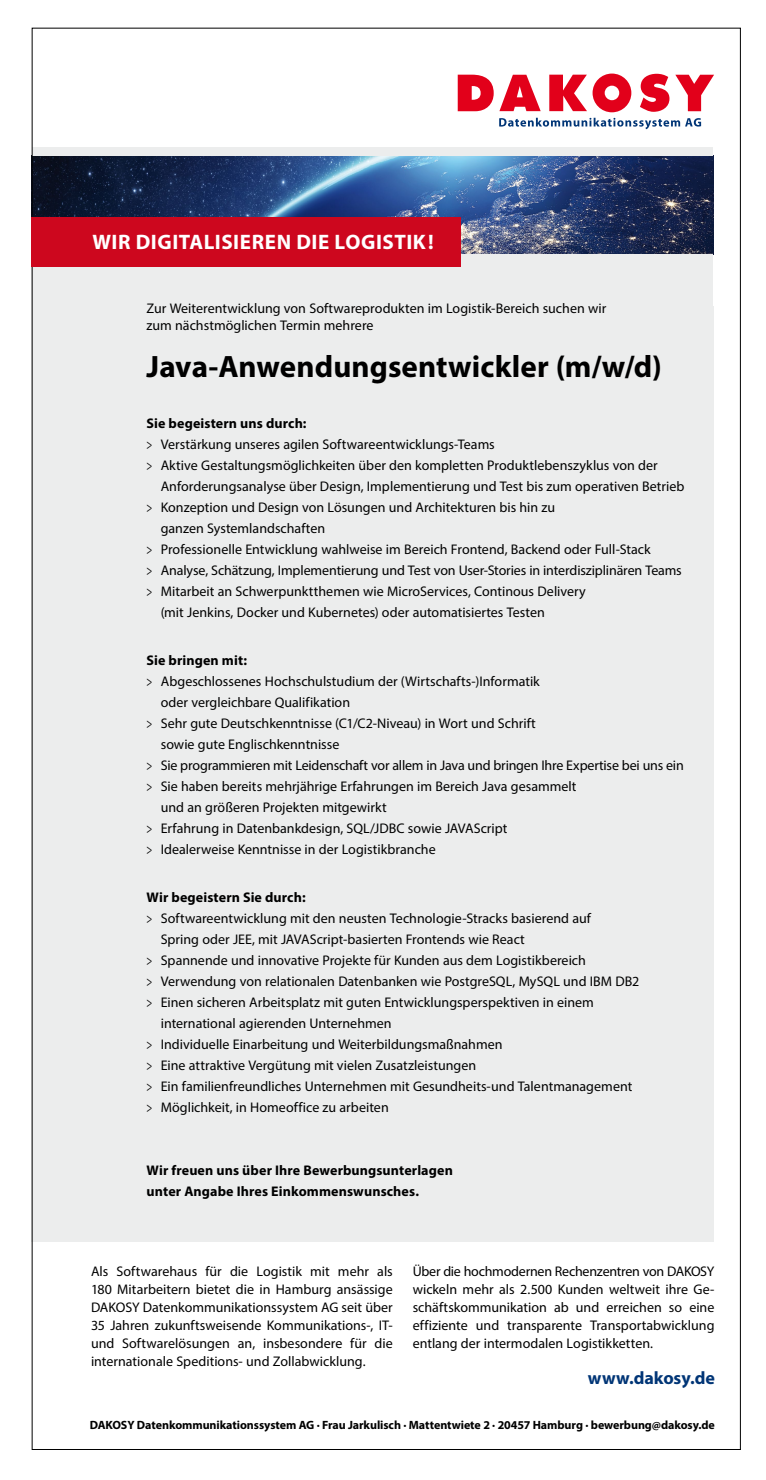
<style>
.page{position:relative;width:766px;height:1480px;background:#fff}
.page>*{position:absolute;margin:0;border:0;box-sizing:border-box;transform-origin:0 0}
.t1{font:700 31px "Myriad Pro";letter-spacing:.005em;color:#000}
.t2{font:700 21px "Myriad Pro";letter-spacing:.025em;color:#fff}
.t3{font:700 18px "Myriad Pro";letter-spacing:-.005em;color:#003576}
.t4{font:14px/21px "Myriad Pro";color:#000;scale:.7 1}
.t5{font:14px/18px "Myriad Pro";color:#000;text-align:justify}
.t6{font:700 14px "Myriad Pro";letter-spacing:.01em;color:#000}
.t7{font:700 12px "Myriad Pro";letter-spacing:-.005em;color:#000}
</style>
<div class="page">
<div style="left:31px;top:306px;width:682px;height:935px;background:#eceded"></div>
<img style="left:34px;top:156px;width:679px;height:98px">
<div style="left:32px;top:254px;width:681px;height:260px;background:#eceded"></div>
<div style="left:33px;top:58px;width:680px;height:98px;background:#eceded"></div>
<div style="left:32px;top:49px;width:689px;height:98px;background:#fff"></div>
<svg style="left:675px;top:75px;width:39px;height:36px"></svg>
<svg style="left:457px;top:75px;width:36px;height:36px"></svg>
<svg style="left:640px;top:74px;width:29px;height:38px"></svg>
<svg style="left:499px;top:75px;width:41px;height:36px"></svg>
<svg style="left:549px;top:74px;width:82px;height:38px"></svg>
<svg style="left:499px;top:118px;width:202px;height:11px"></svg>
<div style="left:32px;top:218px;width:429px;height:49px;background:#cd071e"></div>
<p class="t2" style="left:92px;top:228px;width:342px">WIR DIGITALISIEREN DIE LOGISTIK!</p>
<p class="t5" style="left:146px;top:300px;width:461px;line-height:16.8px">Zur Weiterentwicklung von Softwareprodukten im Logistik-Bereich suchen wir zum nächstmöglichen Termin mehrere</p>
<p class="t1" style="left:146px;top:346px;width:516px">Java-Anwendungsentwickler (m/w/d)</p>
<p class="t6" style="left:146px;top:414px;width:161px">Sie begeistern uns durch:</p>
<p class="t4" style="left:146px;top:433px;width:499px">&gt; Verstärkung unseres agilen Softwareentwicklungs-Teams</p>
<p class="t4" style="left:161px;top:454px;width:749px;text-indent:-14px">&gt; Aktive Gestaltungsmöglichkeiten über den kompletten Produktlebenszyklus von der<br>Anforderungsanalyse über Design, Implementierung und Test bis zum operativen Betrieb</p>
<p class="t4" style="left:146px;top:496px;width:585px">&gt; Konzeption und Design von Lösungen und Architekturen bis hin zu</p>
<p class="t5" style="left:161px;top:519px;width:166px">ganzen Systemlandschaften</p>
<p class="t4" style="left:146px;top:538px;width:721px">&gt; Professionelle Entwicklung wahlweise im Bereich Frontend, Backend oder Full-Stack</p>
<p class="t4" style="left:146px;top:559px;width:766px">&gt; Analyse, Schätzung, Implementierung und Test von User-Stories in interdisziplinären Teams</p>
<p class="t4" style="left:146px;top:580px;width:629px">&gt; Mitarbeit an Schwerpunktthemen wie MicroServices, Continous Delivery</p>
<p class="t5" style="left:161px;top:603px;width:385px">(mit Jenkins, Docker und Kubernetes) oder automatisiertes Testen</p>
<p class="t6" style="left:146px;top:651px;width:102px">Sie bringen mit:</p>
<p class="t4" style="left:146px;top:670px;width:563px">&gt; Abgeschlossenes Hochschulstudium der (Wirtschafts-)Informatik</p>
<p class="t5" style="left:161px;top:693px;width:191px">oder vergleichbare Qualifikation</p>
<p class="t4" style="left:146px;top:712px;width:557px">&gt; Sehr gute Deutschkenntnisse (C1/C2-Niveau) in Wort und Schrift</p>
<p class="t5" style="left:161px;top:735px;width:180px">sowie gute Englischkenntnisse</p>
<p class="t4" style="left:146px;top:754px;width:768px">&gt; Sie programmieren mit Leidenschaft vor allem in Java und bringen Ihre Expertise bei uns ein</p>
<p class="t4" style="left:146px;top:775px;width:615px">&gt; Sie haben bereits mehrjährige Erfahrungen im Bereich Java gesammelt</p>
<p class="t5" style="left:161px;top:798px;width:227px">und an größeren Projekten mitgewirkt</p>
<p class="t4" style="left:146px;top:817px;width:517px">&gt; Erfahrung in Datenbankdesign, SQL/JDBC sowie JAVAScript</p>
<p class="t4" style="left:146px;top:838px;width:414px">&gt; Idealerweise Kenntnisse in der Logistikbranche</p>
<p class="t6" style="left:146px;top:888px;width:160px">Wir begeistern Sie durch:</p>
<p class="t4" style="left:146px;top:907px;width:636px">&gt; Softwareentwicklung mit den neusten Technologie-Stracks basierend auf</p>
<p class="t5" style="left:161px;top:930px;width:365px">Spring oder JEE, mit JAVAScript-basierten Frontends wie React</p>
<p class="t4" style="left:146px;top:949px;width:629px">&gt; Spannende und innovative Projekte für Kunden aus dem Logistikbereich</p>
<p class="t4" style="left:146px;top:970px;width:705px">&gt; Verwendung von relationalen Datenbanken wie PostgreSQL, MySQL und IBM DB2</p>
<p class="t4" style="left:161px;top:991px;width:620px;text-indent:-14px">&gt; Einen sicheren Arbeitsplatz mit guten Entwicklungsperspektiven in einem international agierenden Unternehmen</p>
<p class="t4" style="left:146px;top:1033px;width:510px">&gt; Individuelle Einarbeitung und Weiterbildungsmaßnahmen</p>
<p class="t4" style="left:146px;top:1054px;width:472px">&gt; Eine attraktive Vergütung mit vielen Zusatzleistungen</p>
<p class="t4" style="left:146px;top:1075px;width:695px">&gt; Ein familienfreundliches Unternehmen mit Gesundheits-und Talentmanagement</p>
<p class="t4" style="left:146px;top:1096px;width:347px">&gt; Möglichkeit, in Homeoffice zu arbeiten</p>
<p class="t6" style="left:146px;top:1161px;width:308px">Wir freuen uns über Ihre Bewerbungsunterlagen</p>
<p class="t6" style="left:146px;top:1182px;width:274px">unter Angabe Ihres Einkommenswunsches.</p>
<p class="t5" style="left:91px;top:1262px;width:303px">Als Softwarehaus für die Logistik mit mehr als 180 Mitarbeitern bietet die in Hamburg ansässige DAKOSY Datenkommunikationssystem AG seit über 35 Jahren zukunftsweisende Kommunikations-, IT&shy;und Softwarelösungen an, insbesondere für die internationale Speditions- und Zollabwicklung.</p>
<p class="t5" style="left:412px;top:1262px;width:303px">Über die hochmodernen Rechenzentren von DAKOSY wickeln mehr als 2.500 Kunden weltweit ihre Ge&shy;schäftskommunikation ab und erreichen so eine effiziente und transparente Transportabwicklung entlang der intermodalen Logistikketten.</p>
<p class="t3" style="left:587px;top:1366px;width:128px">www.dakosy.de</p>
<p class="t7" style="left:90px;top:1417px;width:626px">DAKOSY Datenkommunikationssystem AG · Frau Jarkulisch · Mattentwiete 2 · 20457 Hamburg · bewerbung@dakosy.de</p>
</div>
